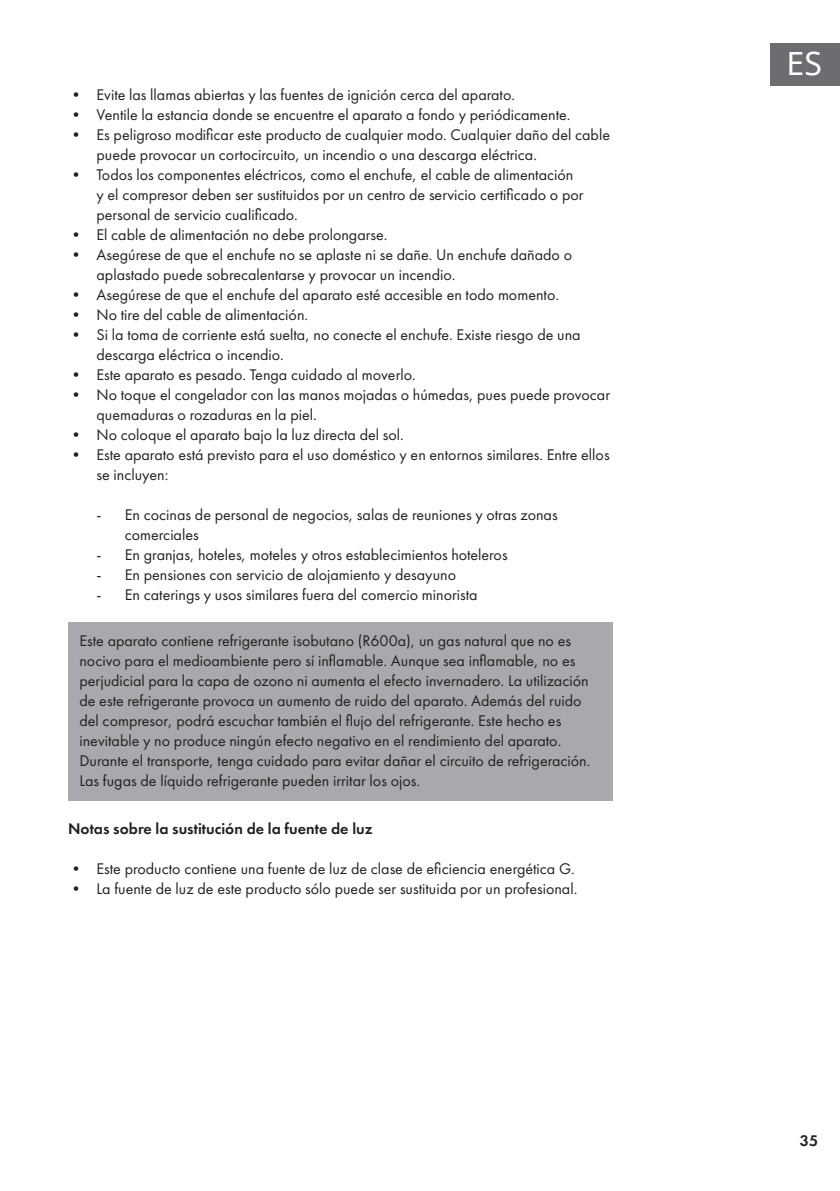
<style>
.page{position:relative;width:840px;height:1191px;background:#fff}
.page>*{position:absolute;margin:0;border:0;box-sizing:border-box;transform-origin:0 0}
.t1{font:32px "Noto Sans";color:#fff}
.t2{font:16px/20px "Futura PTW08";color:#231f20}
.t3{font:600 16px "Futura PTW08";color:#231f20}
</style>
<div class="page">
<div style="left:770px;top:43px;width:69px;height:42px;background:#6c6d70"></div>
<div style="left:68px;top:622px;width:544px;height:179px;background:#a8a9ad"></div>
<p class="t2" style="left:68px;top:84px;width:448px">• Evite las llamas abiertas y las fuentes de ignición cerca del aparato.</p>
<p class="t2" style="left:68px;top:104px;width:503px">• Ventile la estancia donde se encuentre el aparato a fondo y periódicamente.</p>
<p class="t2" style="left:96px;top:124px;width:514px;text-indent:-28px">• Es peligroso modificar este producto de cualquier modo. Cualquier daño del cable puede provocar un cortocircuito, un incendio o una descarga eléctrica.</p>
<p class="t2" style="left:96px;top:164px;width:488px;text-indent:-28px">• Todos los componentes eléctricos, como el enchufe, el cable de alimentación y el compresor deben ser sustituidos por un centro de servicio certificado o por personal de servicio cualificado.</p>
<p class="t2" style="left:68px;top:224px;width:320px">• El cable de alimentación no debe prolongarse.</p>
<p class="t2" style="left:96px;top:244px;width:477px;text-indent:-28px">• Asegúrese de que el enchufe no se aplaste ni se dañe. Un enchufe dañado o aplastado puede sobrecalentarse y provocar un incendio.</p>
<p class="t2" style="left:68px;top:284px;width:492px">• Asegúrese de que el enchufe del aparato esté accesible en todo momento.</p>
<p class="t2" style="left:68px;top:304px;width:241px">• No tire del cable de alimentación.</p>
<p class="t2" style="left:96px;top:324px;width:485px;text-indent:-28px">• Si la toma de corriente está suelta, no conecte el enchufe. Existe riesgo de una descarga eléctrica o incendio.</p>
<p class="t2" style="left:68px;top:364px;width:349px">• Este aparato es pesado. Tenga cuidado al moverlo.</p>
<p class="t2" style="left:96px;top:384px;width:515px;text-indent:-28px">• No toque el congelador con las manos mojadas o húmedas, pues puede provocar quemaduras o rozaduras en la piel.</p>
<p class="t2" style="left:68px;top:424px;width:337px">• No coloque el aparato bajo la luz directa del sol.</p>
<p class="t2" style="left:96px;top:444px;width:514px;text-indent:-28px">• Este aparato está previsto para el uso doméstico y en entornos similares. Entre ellos se incluyen:</p>
<p class="t2" style="left:125px;top:504px;width:434px;text-indent:-28px">- En cocinas de personal de negocios, salas de reuniones y otras zonas comerciales</p>
<p class="t2" style="left:96px;top:544px;width:412px">- En granjas, hoteles, moteles y otros establecimientos hoteleros</p>
<p class="t2" style="left:96px;top:564px;width:361px">- En pensiones con servicio de alojamiento y desayuno</p>
<p class="t2" style="left:96px;top:584px;width:382px">- En caterings y usos similares fuera del comercio minorista</p>
<p class="t2" style="left:79px;top:630px;width:512px">Este aparato contiene refrigerante isobutano (R600a), un gas natural que no es nocivo para el medioambiente pero sí inflamable. Aunque sea inflamable, no es perjudicial para la capa de ozono ni aumenta el efecto invernadero. La utilización de este refrigerante provoca un aumento de ruido del aparato. Además del ruido del compresor, podrá escuchar también el flujo del refrigerante. Este hecho es inevitable y no produce ningún efecto negativo en el rendimiento del aparato.<br>Durante el transporte, tenga cuidado para evitar dañar el circuito de refrigeración.<br>Las fugas de líquido refrigerante pueden irritar los ojos.</p>
<p class="t3" style="left:68px;top:819px;width:306px">Notas sobre la sustitución de la fuente de luz</p>
<p class="t2" style="left:68px;top:858px;width:508px">• Este producto contiene una fuente de luz de clase de eficiencia energética G.</p>
<p class="t2" style="left:68px;top:878px;width:510px">• La fuente de luz de este producto sólo puede ser sustituida por un profesional.</p>
<h1 class="t1" style="left:786px;top:42px;width:37px">ES</h1>
<p class="t3" style="left:799px;top:1130px;width:20px">35</p>
</div>
